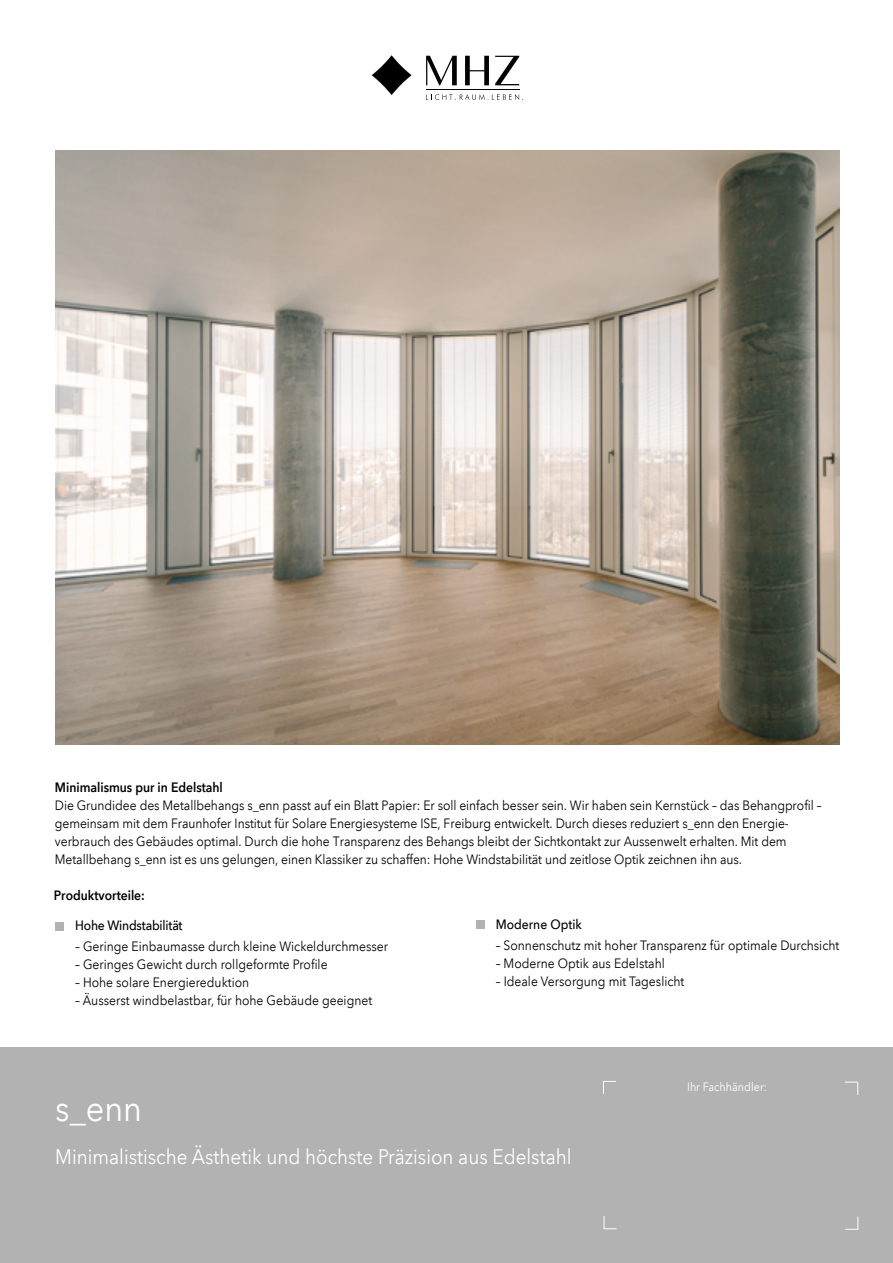
<style>
.page{position:relative;width:893px;height:1263px;background:#fff}
.page>*{position:absolute;margin:0;border:0;box-sizing:border-box;transform-origin:0 0}
.t1{font:36px "Avenir Next LT Com";color:#fff;scale:.9 1}
.t2{font:21px "Avenir Next LT Com";color:#fff;scale:.9 1}
.t3{font:13.5px/18px "Avenir Next LT Com";letter-spacing:-.005em;color:#000;scale:.9 1}
.t4{font:600 13.5px "Avenir Next LT Com";color:#000;scale:.9 1}
.t5{font:500 13.5px "Avenir Next LT Com";letter-spacing:-.015em;color:#000;scale:.9 1}
.t6{font:12px "Avenir Next LT Com";color:#fff;scale:.9 1}
</style>
<div class="page">
<div style="left:0;top:1048px;width:893px;height:215px;background:#b3b2b2"></div>
<img style="left:55px;top:151px;width:784px;height:593px">
<svg style="left:845px;top:1216px;width:14px;height:14px"></svg>
<svg style="left:603px;top:1081px;width:13px;height:13px"></svg>
<svg style="left:604px;top:1216px;width:13px;height:13px"></svg>
<svg style="left:845px;top:1082px;width:13px;height:13px"></svg>
<hr style="left:426px;top:90px;width:93px;height:1px;background:#000">
<svg style="left:426px;top:56px;width:31px;height:29px"></svg>
<svg style="left:465px;top:56px;width:24px;height:29px"></svg>
<svg style="left:495px;top:56px;width:24px;height:29px"></svg>
<svg style="left:372px;top:55px;width:40px;height:40px"></svg>
<svg style="left:426px;top:94px;width:97px;height:6px"></svg>
<div style="left:476px;top:921px;width:9px;height:8px;background:#b3b2b2"></div>
<div style="left:55px;top:922px;width:9px;height:8px;background:#b3b2b2"></div>
<p class="t4" style="left:55px;top:779px;width:188px">Minimalismus pur in Edelstahl</p>
<p class="t3" style="left:55px;top:796px;width:853px">Die Grundidee des Metallbehangs s_enn passt auf ein Blatt Papier: Er soll einfach besser sein. Wir haben sein Kernstück – das Behangprofil – gemeinsam mit dem Fraunhofer Institut für Solare Energiesysteme ISE, Freiburg entwickelt. Durch dieses reduziert s_enn den Energie&shy;verbrauch des Gebäudes optimal. Durch die hohe Transparenz des Behangs bleibt der Sichtkontakt zur Aussenwelt erhalten. Mit dem Metallbehang s_enn ist es uns gelungen, einen Klassiker zu schaffen: Hohe Windstabilität und zeitlose Optik zeichnen ihn aus.</p>
<p class="t4" style="left:54px;top:887px;width:103px">Produktvorteile:</p>
<p class="t5" style="left:75px;top:917px;width:121px">Hohe Windstabilität</p>
<p class="t3" style="left:75px;top:938px;width:349px">– Geringe Einbaumasse durch kleine Wickeldurchmesser</p>
<p class="t3" style="left:75px;top:956px;width:282px">– Geringes Gewicht durch rollgeformte Profile</p>
<p class="t3" style="left:75px;top:974px;width:195px">– Hohe solare Energiereduktion</p>
<p class="t3" style="left:75px;top:992px;width:332px">– Äusserst windbelastbar, für hohe Gebäude geeignet</p>
<p class="t5" style="left:496px;top:916px;width:97px">Moderne Optik</p>
<p class="t3" style="left:496px;top:936px;width:383px">– Sonnenschutz mit hoher Transparenz für optimale Durchsicht</p>
<p class="t3" style="left:496px;top:954px;width:189px">– Moderne Optik aus Edelstahl</p>
<p class="t3" style="left:496px;top:972px;width:211px">– Ideale Versorgung mit Tageslicht</p>
<p class="t6" style="left:687px;top:1080px;width:90px">Ihr Fachhändler:</p>
<h1 class="t1" style="left:55px;top:1087px;width:98px">s_enn</h1>
<h2 class="t2" style="left:55px;top:1144px;width:575px">Minimalistische Ästhetik und höchste Präzision aus Edelstahl</h2>
</div>
